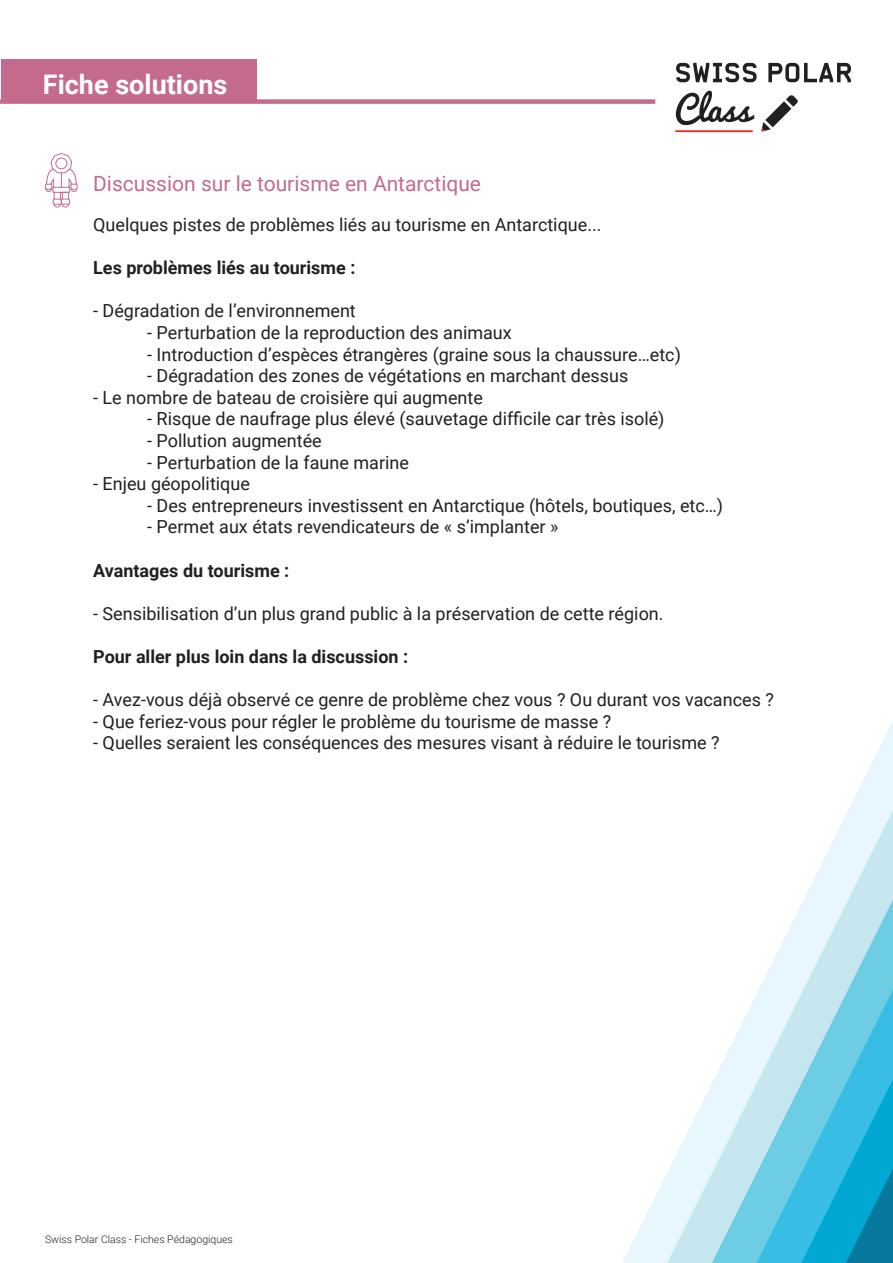
<style>
.page{position:relative;width:893px;height:1263px;background:#fff}
.page>*{position:absolute;margin:0;border:0;box-sizing:border-box;transform-origin:0 0}
.t1{font:700 27px "Roboto";color:#fff}
.t2{font:21px "Roboto";color:#c46b8d}
.t3{font:18px "Roboto";color:#231f20}
.t4{font:700 18px "Roboto";color:#231f20}
.t5{font:300 10.5px "Roboto";color:#231f20}
</style>
<div class="page">
<svg style="left:623px;top:721px;width:270px;height:542px"></svg>
<svg style="left:630px;top:870px;width:263px;height:393px"></svg>
<svg style="left:665px;top:953px;width:228px;height:310px"></svg>
<div style="left:1px;top:59px;width:255px;height:41px;background:#c46b8d"></div>
<div style="left:0;top:99px;width:655px;height:5px;background:#c46b8d"></div>
<svg style="left:676px;top:63px;width:81px;height:19px"></svg>
<svg style="left:768px;top:63px;width:83px;height:19px"></svg>
<hr style="left:675px;top:130px;width:78px;height:2px;background:#eb2a2e">
<svg style="left:761px;top:95px;width:37px;height:36px"></svg>
<svg style="left:676px;top:91px;width:78px;height:34px"></svg>
<svg style="left:45px;top:153px;width:33px;height:54px"></svg>
<p class="t1" style="left:43px;top:65px;width:186px">Fiche solutions</p>
<p class="t2" style="left:93px;top:169px;width:389px">Discussion sur le tourisme en Antarctique</p>
<p class="t3" style="left:93px;top:212px;width:510px">Quelques pistes de problèmes liés au tourisme en Antarctique...</p>
<p class="t4" style="left:93px;top:255px;width:264px">Les problèmes liés au tourisme :</p>
<p class="t3" style="left:93px;top:298px;width:264px">- Dégradation de l’environnement</p>
<p class="t3" style="left:147px;top:320px;width:366px">- Perturbation de la reproduction des animaux</p>
<p class="t3" style="left:147px;top:342px;width:535px">- Introduction d’espèces étrangères (graine sous la chaussure…etc)</p>
<p class="t3" style="left:147px;top:363px;width:483px">- Dégradation des zones de végétations en marchant dessus</p>
<p class="t3" style="left:93px;top:385px;width:391px">- Le nombre de bateau de croisière qui augmente</p>
<p class="t3" style="left:147px;top:406px;width:519px">- Risque de naufrage plus élevé (sauvetage difficile car très isolé)</p>
<p class="t3" style="left:147px;top:428px;width:176px">- Pollution augmentée</p>
<p class="t3" style="left:147px;top:450px;width:263px">- Perturbation de la faune marine</p>
<p class="t3" style="left:93px;top:471px;width:158px">- Enjeu géopolitique</p>
<p class="t3" style="left:147px;top:493px;width:577px">- Des entrepreneurs investissent en Antarctique (hôtels, boutiques, etc…)</p>
<p class="t3" style="left:147px;top:514px;width:413px">- Permet aux états revendicateurs de « s’implanter »</p>
<p class="t4" style="left:93px;top:558px;width:198px">Avantages du tourisme :</p>
<p class="t3" style="left:93px;top:601px;width:572px">- Sensibilisation d’un plus grand public à la préservation de cette région.</p>
<p class="t4" style="left:93px;top:644px;width:316px">Pour aller plus loin dans la discussion :</p>
<p class="t3" style="left:93px;top:687px;width:682px">- Avez-vous déjà observé ce genre de problème chez vous ? Ou durant vos vacances ?</p>
<p class="t3" style="left:93px;top:709px;width:520px">- Que feriez-vous pour régler le problème du tourisme de masse ?</p>
<p class="t3" style="left:93px;top:730px;width:628px">- Quelles seraient les conséquences des mesures visant à réduire le tourisme ?</p>
<p class="t5" style="left:45px;top:1232px;width:189px">Swiss Polar Class - Fiches Pédagogiques</p>
</div>
